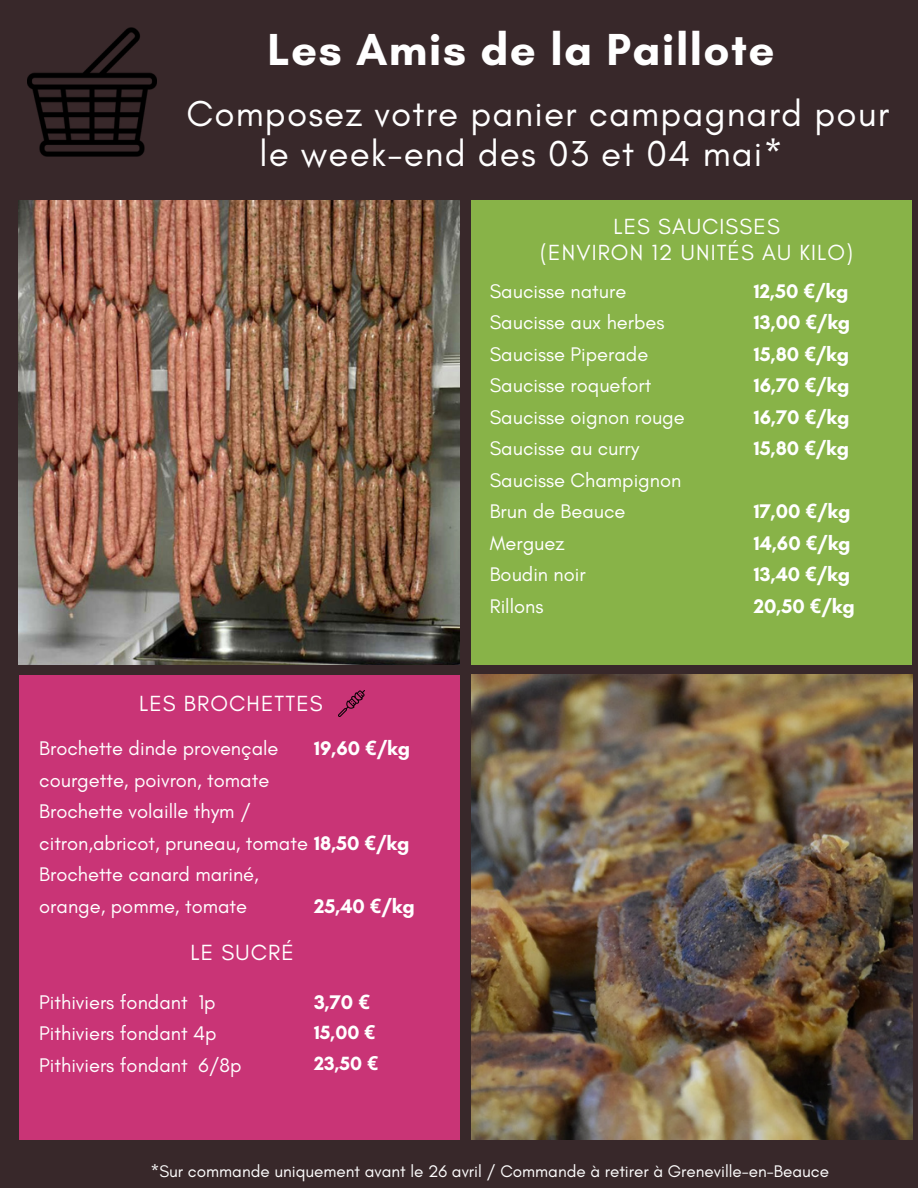
<style>
.page{position:relative;width:918px;height:1188px;background:#38282a}
.page>*{position:absolute;margin:0;border:0;box-sizing:border-box;transform-origin:0 0}
.t1{font:700 45.6px "Glacial Indifference";letter-spacing:.03em;color:#fff}
.t2{font:36.75px/40.5px "Glacial Indifference";letter-spacing:.03em;color:#fff}
.t3{font:22.35px/25.8px "Glacial Indifference";letter-spacing:.05em;color:#fff;text-align:center}
.t4{font:20.1px/31.5px "Glacial Indifference";color:#fff}
.t5{font:700 20.1px/31.5px "Glacial Indifference";color:#fff;text-align:justify}
.t6{font:700 19.5px/30.3px "Glacial Indifference";color:#fff}
.t7{font:17.1px "Glacial Indifference";color:#fff}
.s1{font-weight:700}
.s2{font-family:"Noto Sans";font-weight:700}
.s3{font-family:"Noto Sans"}
</style>
<div class="page">
<img style="left:19px;top:200px;width:441px;height:465px">
<div style="left:471px;top:200px;width:441px;height:465px;background:#88b348"></div>
<div style="left:19px;top:675px;width:441px;height:464px;background:#c93476"></div>
<img style="left:471px;top:675px;width:441px;height:464px">
<img style="left:27px;top:27px;width:130px;height:130px">
<img style="left:339px;top:691px;width:25px;height:25px">
<h3 class="t1" style="left:267px;top:22px;width:509px">Les Amis de la Paillote</h3>
<h3 class="t2" style="left:259px;top:93px;width:631px;text-indent:-73px">Composez votre panier campagnard pour le week-end des 03 et 04 mai*</h3>
<h5 class="t3" style="left:540px;top:213px;width:314px">LES SAUCISSES<br>(ENVIRON 12 UNITÉS AU KILO)</h5>
<p class="t3" style="left:139px;top:690px;width:185px">LES BROCHETTES</p>
<h4 class="t4" style="left:39px;top:732px;width:372px">Brochette dinde provençale<br>courgette, poivron, tomate<br>Brochette volaille thym /<br>citron,abricot, pruneau, tomate <span class="s1">18,50</span> <span class="s2">€</span><span class="s1">/kg<br></span>Brochette canard mariné,<br>orange, pomme, tomate</h4>
<h5 class="t5" style="left:314px;top:732px;width:97px">19,60 <span class="s3">€</span>/kg</h5>
<p class="t5" style="left:314px;top:890px;width:102px">25,40 <span class="s3">€</span>/kg</p>
<p class="t3" style="left:191px;top:940px;width:105px">LE SUCRÉ</p>
<h5 class="t4" style="left:39px;top:986px;width:204px">Pithiviers fondant 1p<br>Pithiviers fondant 4p<br>Pithiviers fondant 6/8p</h5>
<p class="t5" style="left:314px;top:986px;width:57px">3,70 <span class="s3">€</span></p>
<p class="t6" style="left:314px;top:1017px;width:66px">15,00 <span class="s3">€<br></span>23,50 <span class="s3">€</span></p>
<h4 class="t4" style="left:490px;top:275px;width:197px">Saucisse nature<br>Saucisse aux herbes<br>Saucisse Piperade<br>Saucisse roquefort<br>Saucisse oignon rouge<br>Saucisse au curry<br>Saucisse Champignon<br>Brun de Beauce<br>Merguez<br>Boudin noir<br>Rillons</h4>
<h4 class="t5" style="left:754px;top:275px;width:98px">12,50 <span class="s3">€</span>/kg 13,00 <span class="s3">€</span>/kg 15,80 <span class="s3">€</span>/kg 16,70 <span class="s3">€</span>/kg 16,70 <span class="s3">€</span>/kg 15,80 <span class="s3">€</span>/kg</h4>
<h3 class="t5" style="left:754px;top:496px;width:102px;text-align:left">17,00 <span class="s3">€</span>/kg<br>14,60 <span class="s3">€</span>/kg<br>13,40 <span class="s3">€</span>/kg<br>20,50 <span class="s3">€</span>/kg</h3>
<h4 class="t7" style="left:150px;top:1160px;width:680px">*Sur commande uniquement avant le 26 avril / Commande à retirer à Greneville-en-Beauce</h4>
</div>
